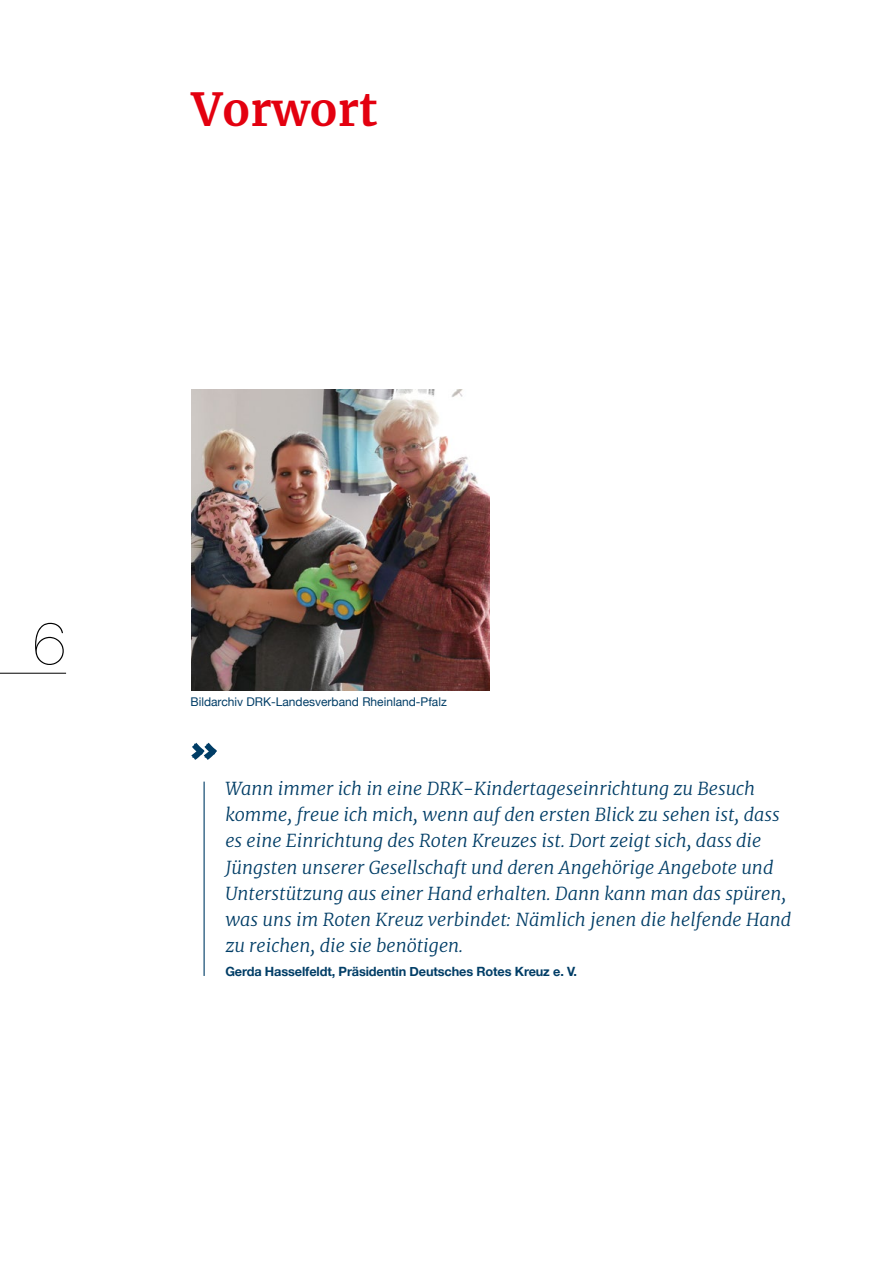
<style>
.page{position:relative;width:893px;height:1263px;background:#fff}
.page>*{position:absolute;margin:0;border:0;box-sizing:border-box;transform-origin:0 0}
.t1{font:200 60px "Helvetica Neue";color:#000}
.Headlinegröße_I_30_3{font:700 45px "Merriweather";color:#e3000f}
.Zitat_II_12_17_5_pt{font:italic 300 18px/26.2px "Merriweather";color:#003d66}
.Kastentext{font:700 12.75px "Helvetica Neue";letter-spacing:-.01em;color:#003d66}
.Bildunterschrift_8_1{font:12px "Helvetica Neue";color:#003d66}
</style>
<div class="page">
<img style="left:191px;top:390px;width:298px;height:300px">
<svg style="left:191px;top:743px;width:26px;height:17px"></svg>
<hr style="left:204px;top:782px;width:1px;height:194px;background:#003d66">
<hr style="left:0;top:673px;width:66px;height:1px;background:#000">
<h1 class="Headlinegröße_I_30_3" style="left:191px;top:78px;width:188px">Vorwort</h1>
<h1 class="t1" style="left:33px;top:596px;width:35px">6</h1>
<p class="Bildunterschrift_8_1" style="left:190px;top:693px;width:258px">Bildarchiv DRK-Landesverband Rheinland-Pfalz</p>
<p class="Zitat_II_12_17_5_pt" style="left:225px;top:774px;width:567px">Wann immer ich in eine DRK-Kindertageseinrichtung zu Besuch komme, freue ich mich, wenn auf den ersten Blick zu sehen ist, dass es eine Einrichtung des Roten Kreuzes ist. Dort zeigt sich, dass die Jüngsten unserer Gesellschaft und deren Angehörige Angebote und Unterstützung aus einer Hand erhalten. Dann kann man das spüren, was uns im Roten Kreuz verbindet: Nämlich jenen die helfende Hand zu reichen, die sie benötigen.</p>
<p class="Kastentext" style="left:225px;top:961px;width:353px">Gerda Hasselfeldt, Präsidentin Deutsches Rotes Kreuz e. V.</p>
</div>
